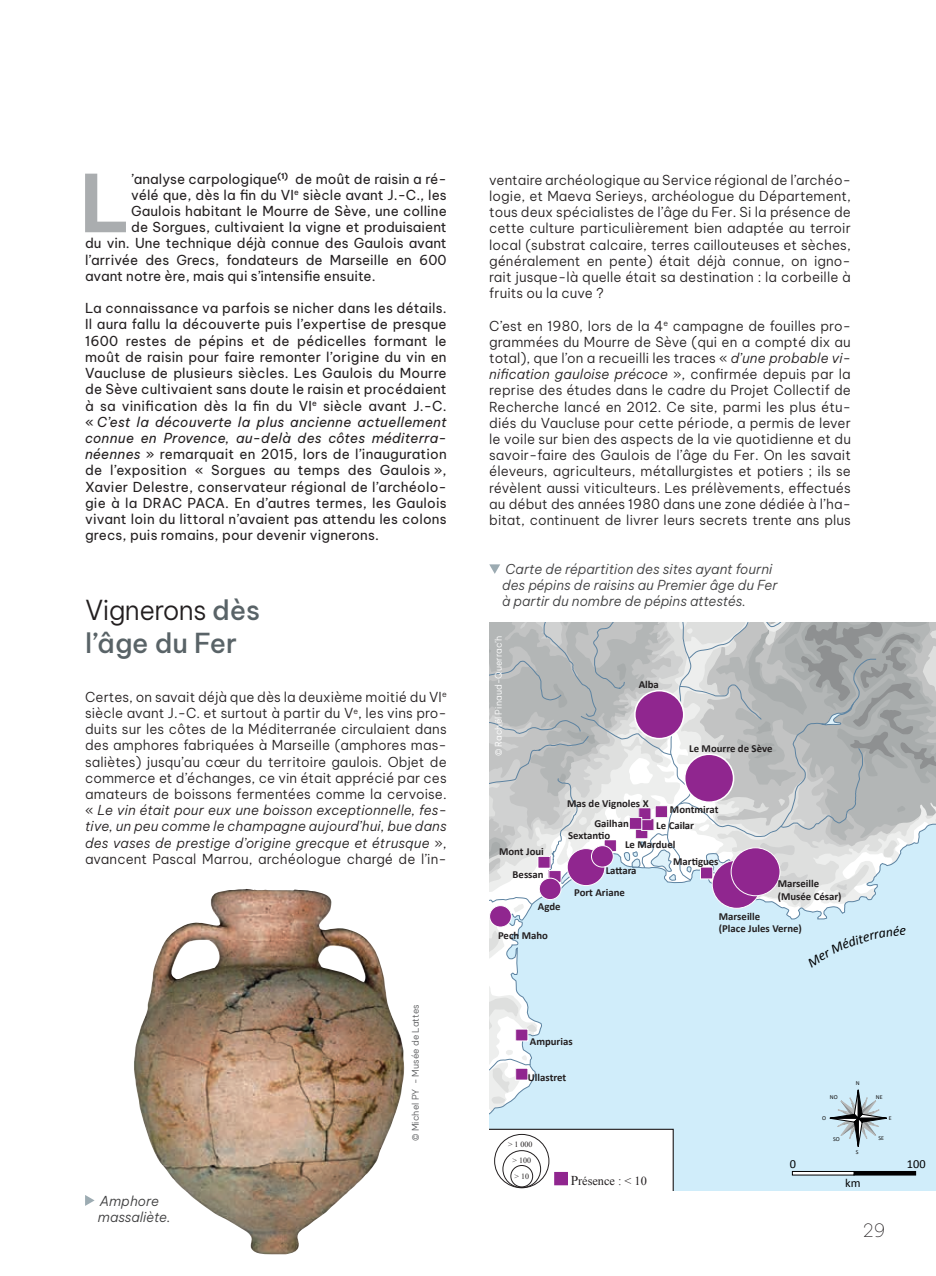
<style>
.page{position:relative;width:936px;height:1276px;background:#fff}
.page>*{position:absolute;margin:0;border:0;box-sizing:border-box;transform-origin:0 0}
.t1{font:700 79.2px "Be Vietnam Pro";color:#aaadaf}
.t2{font:500 27px/32.4px "Be Vietnam Pro";color:#596367}
.t3{font:100 18px "Be Vietnam Pro";color:#231f20}
.t4{font:300 13.5px/16.2px "Be Vietnam Pro";letter-spacing:.005em;color:#231f20;text-align:justify}
.t5{font:13.5px/16.2px "Be Vietnam Pro";letter-spacing:.005em;color:#231f20;text-align:justify}
.t6{font:italic 300 13.5px/16.2px "Be Vietnam Pro";color:#3e3e3f}
.t7{font:12.3px "Times New Roman";color:#231f20}
.t8{font:12.3px "Calibri";color:#000001}
.t9{font:700 10.8px/12.9px "Calibri";color:#231f20}
.t10{font:300 9px "Be Vietnam Pro";letter-spacing:.01em;color:#fff}
.t11{font:300 9px "Be Vietnam Pro";letter-spacing:.01em;color:#57585a}
.t12{font:7.95px "Times New Roman";color:#231f20}
.t13{font:6px "Calibri";color:#12100f}
.s1{font-style:italic}
.s2{font-weight:300;color:#231f20}
.s3{font-size:13.5px}
</style>
<div class="page">
<svg style="left:489px;top:564px;width:11px;height:10px"></svg>
<img style="left:134px;top:889px;width:271px;height:365px">
<svg style="left:85px;top:1195px;width:10px;height:11px"></svg>
<svg style="left:489px;top:622px;width:446px;height:569px;background:#cbd5df"></svg>
<h1 class="t1" style="left:80px;top:135px;width:52px">L</h1>
<p class="t5" style="left:131px;top:169px;width:317px">’analyse carpologique<sup>(1)</sup> de moût de raisin a ré-</p>
<p class="t5" style="left:131px;top:185px;width:317px">vélé que, dès la fin du VI<sup>e</sup> siècle avant J.-C., les</p>
<p class="t5" style="left:131px;top:202px;width:317px">Gaulois habitant le Mourre de Sève, une colline</p>
<p class="t5" style="left:131px;top:218px;width:317px">de Sorgues, cultivaient la vigne et produisaient</p>
<p class="t5" style="left:85px;top:234px;width:363px">du vin. Une technique déjà connue des Gaulois avant</p>
<p class="t5" style="left:85px;top:250px;width:363px">l’arrivée des Grecs, fondateurs de Marseille en 600</p>
<p class="t5" style="left:85px;top:266px;width:292px">avant notre ère, mais qui s’intensifie ensuite.</p>
<p class="t5" style="left:85px;top:299px;width:363px">La connaissance va parfois se nicher dans les détails.<br>Il aura fallu la découverte puis l’expertise de presque 1600 restes de pépins et de pédicelles formant le moût de raisin pour faire remonter l’origine du vin en Vaucluse de plusieurs siècles. Les Gaulois du Mourre de Sève cultivaient sans doute le raisin et procédaient à sa vinification dès la fin du VI<sup>e</sup> siècle avant J.-C. « <span class="s1">C’est la découverte la plus ancienne actuellement connue en Provence, au-delà des côtes méditerra&shy;néennes</span> » remarquait en 2015, lors de l’inauguration de l’exposition « Sorgues au temps des Gaulois », Xavier Delestre, conservateur régional de l’archéolo&shy;gie à la DRAC PACA. En d’autres termes, les Gaulois vivant loin du littoral n’avaient pas attendu les colons grecs, puis romains, pour devenir vignerons.</p>
<h2 class="t2" style="left:85px;top:591px;width:177px"><span class="s2">Vignerons</span> dès l’âge du Fer</h2>
<p class="t4" style="left:85px;top:687px;width:363px">Certes, on savait déjà que dès la deuxième moitié du VI<sup>e </sup>siècle avant J.-C. et surtout à partir du V<sup>e</sup>, les vins pro&shy;duits sur les côtes de la Méditerranée circulaient dans des amphores fabriquées à Marseille (amphores mas&shy;saliètes) jusqu’au cœur du territoire gaulois. Objet de commerce et d’échanges, ce vin était apprécié par ces amateurs de boissons fermentées comme la cervoise. « <span class="s1">Le vin était pour eux une boisson exceptionnelle, fes&shy;tive, un peu comme le champagne aujourd’hui, bue dans des vases de prestige d’origine grecque et étrusque</span> », avancent Pascal Marrou, archéologue chargé de l’in-</p>
<p class="t6" style="left:98px;top:1191px;width:74px">Amphore massaliète.</p>
<p class="t11" style="left:408px;top:1141px;width:138px;rotate:-90deg">© Michel PY - Musée de Lattes</p>
<p class="t4" style="left:489px;top:170px;width:363px">ventaire archéologique au Service régional de l’archéo&shy;logie, et Maeva Serieys, archéologue du Département, tous deux spécialistes de l’âge du Fer. Si la présence de cette culture particulièrement bien adaptée au terroir local (substrat calcaire, terres caillouteuses et sèches, généralement en pente) était déjà connue, on igno&shy;rait jusque-là quelle était sa destination : la corbeille à fruits ou la cuve ?</p>
<p class="t4" style="left:489px;top:316px;width:363px">C’est en 1980, lors de la 4<sup>e</sup> campagne de fouilles pro&shy;grammées du Mourre de Sève (qui en a compté dix au total), que l’on a recueilli les traces « <span class="s1">d’une probable vi&shy;nification gauloise précoce</span> », confirmée depuis par la reprise des études dans le cadre du Projet Collectif de Recherche lancé en 2012. Ce site, parmi les plus étu&shy;diés du Vaucluse pour cette période, a permis de lever le voile sur bien des aspects de la vie quotidienne et du savoir-faire des Gaulois de l’âge du Fer. On les savait éleveurs, agriculteurs, métallurgistes et potiers ; ils se révèlent aussi viticulteurs. Les prélèvements, effectués au début des années 1980 dans une zone dédiée à l’ha&shy;bitat, continuent de livrer leurs secrets trente ans plus</p>
<p class="t6" style="left:502px;top:559px;width:277px">Carte de répartition des sites ayant fourni des pépins de raisins au Premier âge du Fer à partir du nombre de pépins attestés.</p>
<p class="t10" style="left:491px;top:756px;width:122px;rotate:-90deg">© Rachël Pinaud-Querrac’h</p>
<p class="t9" style="left:499px;top:844px;width:46px">Mont Joui</p>
<p class="t9" style="left:638px;top:677px;width:22px">Alba</p>
<p class="t9" style="left:689px;top:741px;width:85px">Le Mourre de Sève</p>
<p class="t9" style="left:567px;top:796px;width:83px">Mas de Vignoles X</p>
<p class="t9" style="left:656px;top:800px;width:64px;line-height:16.5px;text-indent:14px">Montmirat<br>Le Cailar</p>
<p class="t9" style="left:625px;top:837px;width:52px">Le Marduel</p>
<p class="t9" style="left:594px;top:816px;width:36px">Gailhan</p>
<p class="t9" style="left:568px;top:828px;width:43px">Sextantio</p>
<p class="t9" style="left:512px;top:867px;width:33px">Bessan</p>
<p class="t9" style="left:538px;top:899px;width:24px">Agde</p>
<p class="t9" style="left:498px;top:928px;width:51px">Pech Maho</p>
<p class="t9" style="left:605px;top:864px;width:32px">Lattara</p>
<p class="t9" style="left:574px;top:885px;width:52px">Port Ariane</p>
<p class="t9" style="left:673px;top:854px;width:47px">Martigues</p>
<p class="t9" style="left:777px;top:877px;width:65px">Marseille (Musée César)</p>
<p class="t9" style="left:718px;top:909px;width:84px">Marseille<br>(Place Jules Verne)</p>
<p class="t9" style="left:530px;top:1034px;width:44px">Ampurias</p>
<p class="t9" style="left:528px;top:1070px;width:40px">Ullastret</p>
<p class="t12" style="left:508px;top:1139px;width:26px">&gt; 1 000</p>
<p class="t12" style="left:512px;top:1155px;width:20px">&gt; 100</p>
<p class="t12" style="left:514px;top:1170px;width:16px">&gt; 10</p>
<p class="t7" style="left:570px;top:1172px;width:78px"><span class="s3">P</span>résence : &lt; 10</p>
<p class="t8" style="left:789px;top:1155px;width:8px">0</p>
<p class="t13" style="left:855px;top:1079px;width:5px">N</p>
<p class="t13" style="left:829px;top:1092px;width:9px">NO</p>
<p class="t13" style="left:875px;top:1092px;width:8px">NE</p>
<p class="t13" style="left:822px;top:1114px;width:5px">O</p>
<p class="t13" style="left:888px;top:1114px;width:4px">E</p>
<p class="t13" style="left:833px;top:1135px;width:8px">SO</p>
<p class="t13" style="left:878px;top:1134px;width:7px">SE</p>
<p class="t13" style="left:855px;top:1148px;width:4px">S</p>
<p class="t8" style="left:845px;top:1174px;width:17px">km</p>
<h3 class="t3" style="left:863px;top:1216px;width:24px">29</h3>
<p class="t8" style="left:906px;top:1155px;width:20px">100</p>
</div>
